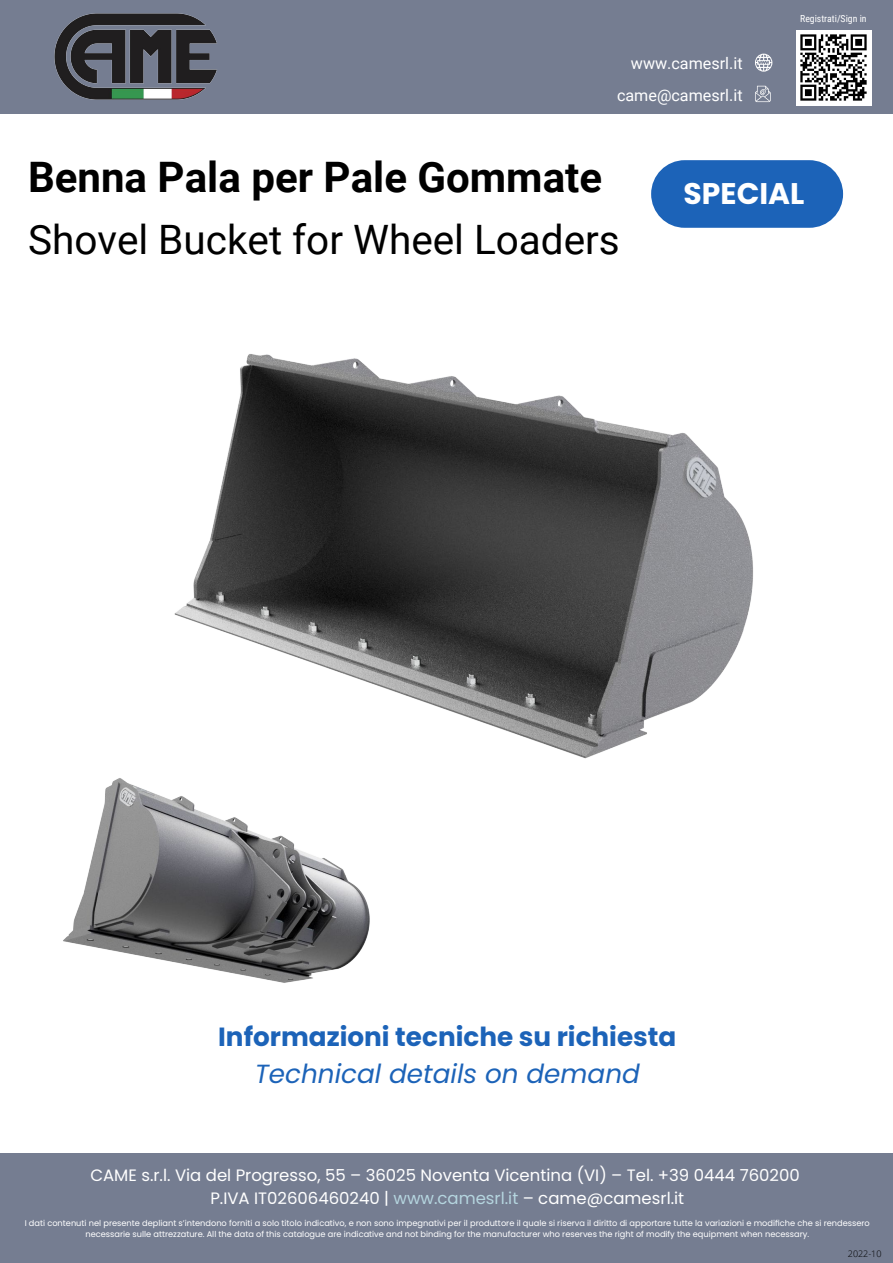
<style>
.page{position:relative;width:893px;height:1263px;background:#fff}
.page>*{position:absolute;margin:0;border:0;box-sizing:border-box;transform-origin:0 0}
.t1{font:700 42px "Roboto";color:#000}
.t2{font:40.5px "Roboto";color:#000}
.t3{font:700 29.85px "Poppins";color:#fff}
.t4{font:700 26.25px "Poppins";color:#1c63b8}
.t5{font:italic 26.25px "Poppins";color:#1c63b8}
.t6{font:16.5px/23.1px "Poppins";color:#fff;text-align:center}
.t7{font:16.12px/32.1px "Roboto";color:#fff;text-align:right}
.t8{font:9.75px "Roboto Condensed";color:#fff}
.t9{font:300 9px "Open Sans";color:#000}
.t10{font:8.25px/11.2px "Poppins";color:#fff;text-align:center}
.s1{color:#b5d5df}
</style>
<div class="page">
<div style="left:0;top:1153px;width:893px;height:110px;background:#757d91"></div>
<div style="left:0;top:0;width:893px;height:113px;background:#757d91"></div>
<img style="left:54px;top:13px;width:163px;height:87px">
<svg style="left:755px;top:86px;width:15px;height:16px"></svg>
<svg style="left:755px;top:54px;width:17px;height:18px"></svg>
<div style="left:796px;top:30px;width:75px;height:75px;background:#fff"></div>
<svg style="left:800px;top:34px;width:67px;height:67px"></svg>
<div style="left:651px;top:160px;width:192px;height:68px;background:#1c63b8;border-radius:34px"></div>
<img style="left:174px;top:354px;width:579px;height:405px">
<img style="left:63px;top:778px;width:307px;height:205px">
<h3 class="t7" style="left:617px;top:47px;width:127px">www.camesrl.it came@camesrl.it</h3>
<p class="t8" style="left:800px;top:13px;width:68px">Registrati/Sign in</p>
<h1 class="t1" style="left:28px;top:154px;width:575px">Benna Pala per Pale Gommate</h1>
<h3 class="t3" style="left:683px;top:173px;width:122px">SPECIAL</h3>
<h2 class="t2" style="left:28px;top:217px;width:593px">Shovel Bucket for Wheel Loaders</h2>
<h3 class="t4" style="left:218px;top:1018px;width:459px">Informazioni tecniche su richiesta</h3>
<h3 class="t5" style="left:255px;top:1055px;width:387px">Technical details on demand</h3>
<h3 class="t6" style="left:90px;top:1164px;width:711px">CAME s.r.l. Via del Progresso, 55 – 36025 Noventa Vicentina (VI) – Tel. +39 0444 760200<br>P.IVA IT02606460240 | <span class="s1">www.camesrl.it</span> – came@camesrl.it</h3>
<p class="t10" style="left:25px;top:1217px;width:846px">I dati contenuti nel presente depliant s’intendono forniti a solo titolo indicativo, e non sono impegnativi per il produttore il quale si riserva il diritto di apportare tutte la variazioni e modifiche che si rendessero necessarie sulle attrezzature. All the data of this catalogue are indicative and not binding for the manufacturer who reserves the right of modify the equipment when necessary.</p>
<p class="t9" style="left:848px;top:1247px;width:35px">2022-10</p>
</div>
